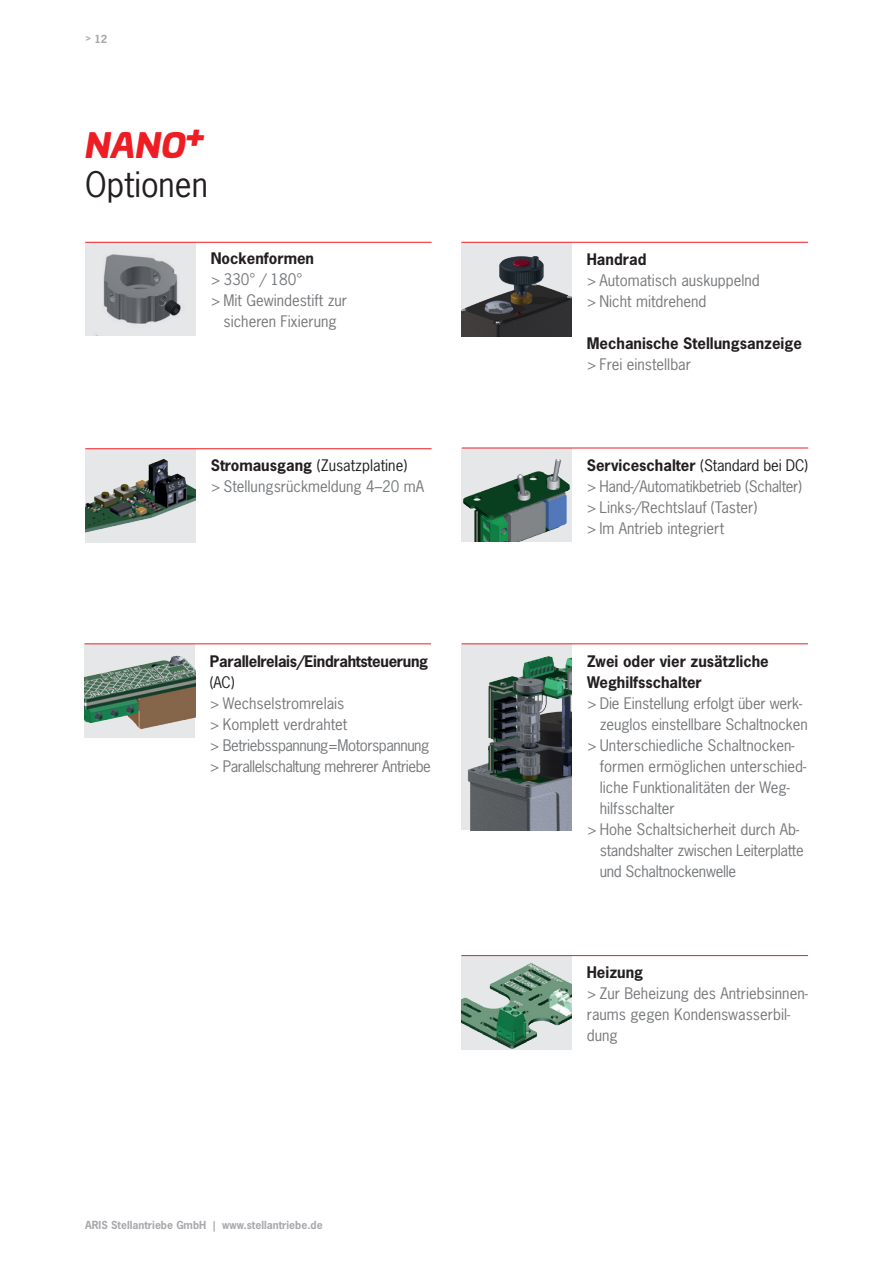
<style>
.page{position:relative;width:893px;height:1263px;background:#fff}
.page>*{position:absolute;margin:0;border:0;box-sizing:border-box;transform-origin:0 0}
.t1{font:33px "News Gothic Std";color:#231f20}
.t2{font:italic 900 33px "Univia Pro";color:#ee1d23}
.t3{font:15px/21px "News Gothic Std";color:#76787b}
.t4{font:15px/21px "News Gothic Std";letter-spacing:-.03em;color:#76787b}
.t5{font:700 15px/21px "News Gothic Std";color:#231f20}
.t6{font:15px "News Gothic Std";letter-spacing:-.02em;color:#76787b}
.t7{font:700 15px "News Gothic Std";letter-spacing:-.02em;color:#231f20}
.t8{font:15px "News Gothic Std";color:#231f20}
.t9{font:700 10.5px "News Gothic Std";color:#a8a9ad}
.s1{font-weight:700;color:#231f20}
.s2{color:#231f20}
</style>
<div class="page">
<img style="left:461px;top:243px;width:111px;height:93px">
<img style="left:85px;top:644px;width:110px;height:94px">
<hr style="left:461px;top:242px;width:347px;height:1px;background:#ee1d23">
<hr style="left:85px;top:643px;width:346px;height:1px;background:#ee1d23">
<img style="left:461px;top:956px;width:111px;height:93px">
<hr style="left:461px;top:955px;width:347px;height:1px;background:#ee1d23">
<div style="left:85px;top:242px;width:111px;height:94px;background:#e6e7e9"></div>
<img style="left:96px;top:254px;width:85px;height:82px">
<img style="left:85px;top:449px;width:111px;height:93px">
<hr style="left:85px;top:242px;width:347px;height:1px;background:#ee1d23">
<hr style="left:85px;top:448px;width:347px;height:1px;background:#ee1d23">
<img style="left:462px;top:449px;width:110px;height:93px">
<hr style="left:462px;top:448px;width:346px;height:1px;background:#ee1d23">
<img style="left:461px;top:644px;width:111px;height:186px">
<hr style="left:462px;top:643px;width:346px;height:1px;background:#ee1d23">
<p class="t9" style="left:85px;top:32px;width:24px">&gt; 12</p>
<h1 class="t2" style="left:85px;top:119px;width:121px">NANO+</h1>
<h1 class="t1" style="left:85px;top:164px;width:124px">Optionen</h1>
<p class="t5" style="left:211px;top:248px;width:105px">Nockenformen</p>
<p class="t3" style="left:211px;top:269px;width:93px">&gt; 330° / 180°</p>
<p class="t3" style="left:211px;top:290px;width:138px">&gt; Mit Gewindestift zur</p>
<p class="t3" style="left:223px;top:311px;width:115px">sicheren Fixierung</p>
<p class="t3" style="left:211px;top:454px;width:215px"><span class="s1">Stromausgang</span> <span class="s2">(Zusatzplatine)<br></span>&gt; Stellungsrückmeldung 4–20 mA</p>
<p class="t7" style="left:210px;top:651px;width:220px">Parallelrelais/Eindrahtsteuerung</p>
<p class="t8" style="left:210px;top:672px;width:26px">(AC)</p>
<p class="t4" style="left:210px;top:692px;width:222px">&gt; Wechselstromrelais<br>&gt; Komplett verdrahtet<br>&gt; Betriebsspannung=Motorspannung &gt; Parallelschaltung mehrerer Antriebe</p>
<p class="t9" style="left:85px;top:1218px;width:239px">ARIS Stellantriebe GmbH | www.stellantriebe.de</p>
<p class="t5" style="left:587px;top:248px;width:61px">Handrad</p>
<p class="t3" style="left:587px;top:270px;width:174px">&gt; Automatisch auskuppelnd &gt; Nicht mitdrehend</p>
<p class="t5" style="left:587px;top:332px;width:217px">Mechanische Stellungsanzeige</p>
<p class="t3" style="left:587px;top:354px;width:106px">&gt; Frei einstellbar</p>
<p class="t3" style="left:587px;top:454px;width:223px"><span class="s1">Serviceschalter</span> <span class="s2">(Standard bei DC) </span>&gt; Hand-/Automatikbetrieb (Schalter) &gt; Links-/Rechtslauf (Taster)<br>&gt; Im Antrieb integriert</p>
<p class="t5" style="left:587px;top:650px;width:183px">Zwei oder vier zusätzliche<br>Weghilfsschalter</p>
<p class="t3" style="left:587px;top:692px;width:217px">&gt; Die Einstellung erfolgt über werk-</p>
<p class="t3" style="left:600px;top:713px;width:209px">zeuglos einstellbare Schaltnocken</p>
<p class="t3" style="left:587px;top:734px;width:209px">&gt; Unterschiedliche Schaltnocken-</p>
<p class="t3" style="left:600px;top:755px;width:208px">formen ermöglichen unterschied-</p>
<p class="t3" style="left:600px;top:776px;width:192px">liche Funktionalitäten der Weg-</p>
<p class="t3" style="left:600px;top:797px;width:77px">hilfsschalter</p>
<p class="t3" style="left:587px;top:818px;width:214px">&gt; Hohe Schaltsicherheit durch Ab-</p>
<p class="t6" style="left:600px;top:840px;width:205px">standshalter zwischen Leiterplatte</p>
<p class="t6" style="left:600px;top:861px;width:138px">und Schaltnockenwelle</p>
<p class="t5" style="left:587px;top:962px;width:58px">Heizung</p>
<p class="t3" style="left:587px;top:983px;width:222px">&gt; Zur Beheizung des Antriebsinnen&shy;raums gegen Kondenswasserbil&shy;dung</p>
</div>
